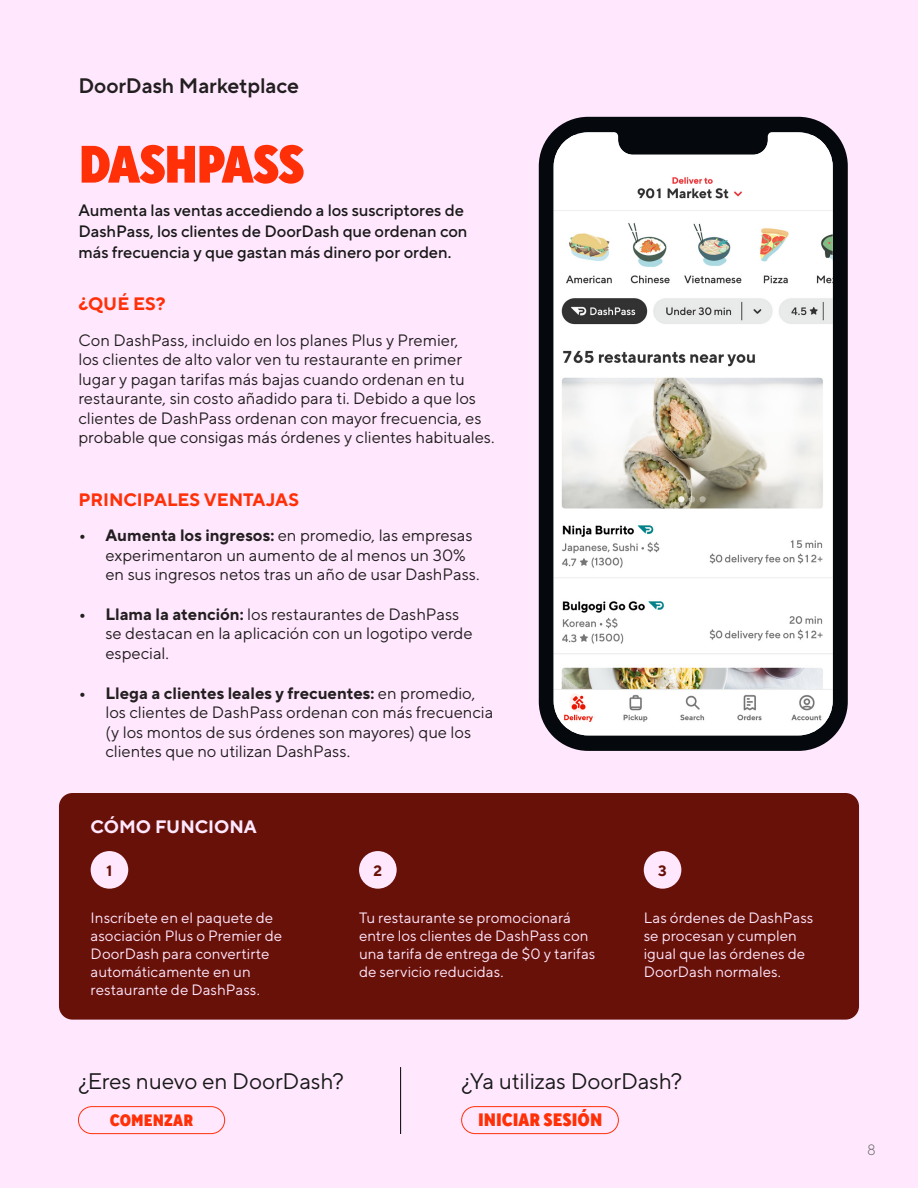
<style>
.page{position:relative;width:918px;height:1188px;background:#ffe8fe}
.page>*{position:absolute;margin:0;border:0;box-sizing:border-box;transform-origin:0 0}
.Page_Heading{font:900 52.5px "TT Norms Pro Cond";letter-spacing:-.035em;color:#ff3008}
.Page_Heading-2{font:22.5px "TT Norms Pro";letter-spacing:-.01em;color:#191919}
.Page_Heading-3{font:600 21px "TT Norms Pro";letter-spacing:-.005em;color:#231f20}
.t1{font:700 18px "TT Norms Pro";color:#ff3008}
.Bulleted_paragraph{font:900 18px "TT Norms Pro Cond";color:#ff3008}
.Page_Heading-4{font:700 18px "TT Norms Pro";color:#ffe8fe}
.t2{font:16.5px/19.5px "TT Norms Pro";color:#231f20}
.Page_Heading-5{font:500 16.5px/21px "TT Norms Pro";letter-spacing:-.005em;color:#191919}
.Bulleted_paragraph-2{font:900 16.5px "TT Norms Pro Cond";letter-spacing:.005em;color:#ff3008}
.Bulleted_paragraph-3{font:15px/18px "TT Norms Pro";letter-spacing:.005em;color:#ffe8fe}
.Bulleted_paragraph-4{font:700 15px "TT Norms Pro";color:#681109}
.t3{font:300 15px "TT Norms";color:#696969}
.s1{font-weight:700}
</style>
<div class="page">
<div style="left:59px;top:793px;width:800px;height:227px;background:#681109;border-radius:14px"></div>
<svg style="left:539px;top:117px;width:309px;height:634px;background:#2d2c33"></svg>
<svg style="left:544px;top:122px;width:299px;height:624px;background:#232529"></svg>
<img style="left:554px;top:135px;width:279px;height:600px">
<div style="left:91px;top:851px;width:37px;height:38px;background:#ffe8fe;border-radius:50%"></div>
<div style="left:359px;top:851px;width:38px;height:38px;background:#ffe8fe;border-radius:50%"></div>
<div style="left:644px;top:851px;width:37px;height:38px;background:#ffe8fe;border-radius:50%"></div>
<div style="left:461px;top:1106px;width:158px;height:28px;border:1px solid #ff3008;border-radius:14px"></div>
<hr style="left:400px;top:1067px;width:1px;height:67px;background:#000">
<div style="left:78px;top:1106px;width:147px;height:28px;border:1px solid #ff3008;border-radius:14px"></div>
<p class="Page_Heading-3" style="left:78px;top:70px;width:222px">DoorDash Marketplace</p>
<p class="Page_Heading" style="left:78px;top:124px;width:228px">DASHPASS</p>
<p class="Page_Heading-5" style="left:78px;top:198px;width:391px">Aumenta las ventas accediendo a los suscriptores de<br>DashPass, los clientes de DoorDash que ordenan con más frecuencia y que gastan más dinero por orden.</p>
<p class="t1" style="left:78px;top:291px;width:89px">¿QUÉ ES?</p>
<p class="t2" style="left:78px;top:329px;width:418px">Con DashPass, incluido en los planes Plus y Premier,<br>los clientes de alto valor ven tu restaurante en primer lugar y pagan tarifas más bajas cuando ordenan en tu restaurante, sin costo añadido para ti. Debido a que los clientes de DashPass ordenan con mayor frecuencia, es probable que consigas más órdenes y clientes habituales.</p>
<p class="t1" style="left:78px;top:486px;width:222px">PRINCIPALES VENTAJAS</p>
<p class="t2" style="left:105px;top:524px;width:376px;text-indent:-27px"><span class="s1">• Aumenta los ingresos:</span> en promedio, las empresas experimentaron un aumento de al menos un 30% en sus ingresos netos tras un año de usar DashPass.</p>
<p class="t2" style="left:105px;top:603px;width:369px;text-indent:-27px"><span class="s1">• Llama la atención:</span> los restaurantes de DashPass se destacan en la aplicación con un logotipo verde especial.</p>
<p class="t2" style="left:105px;top:682px;width:389px;text-indent:-27px"><span class="s1">• Llega a clientes leales y frecuentes:</span> en promedio, los clientes de DashPass ordenan con más frecuencia (y los montos de sus órdenes son mayores) que los clientes que no utilizan DashPass.</p>
<p class="Page_Heading-4" style="left:91px;top:813px;width:168px">CÓMO FUNCIONA</p>
<p class="Bulleted_paragraph-4" style="left:107px;top:860px;width:7px">1</p>
<p class="Bulleted_paragraph-4" style="left:374px;top:860px;width:10px">2</p>
<p class="Bulleted_paragraph-4" style="left:658px;top:860px;width:10px">3</p>
<p class="Bulleted_paragraph-3" style="left:91px;top:907px;width:193px">Inscríbete en el paquete de asociación Plus o Premier de<br>DoorDash para convertirte automáticamente en un restaurante de DashPass.</p>
<p class="Bulleted_paragraph-3" style="left:359px;top:907px;width:238px">Tu restaurante se promocionará entre los clientes de DashPass con una tarifa de entrega de $0 y tarifas de servicio reducidas.</p>
<p class="Bulleted_paragraph-3" style="left:644px;top:907px;width:171px">Las órdenes de DashPass se procesan y cumplen igual que las órdenes de<br>DoorDash normales.</p>
<p class="Page_Heading-2" style="left:78px;top:1064px;width:267px">¿Eres nuevo en DoorDash?</p>
<p class="Page_Heading-2" style="left:462px;top:1064px;width:222px">¿Ya utilizas DoorDash?</p>
<p class="Bulleted_paragraph-2" style="left:110px;top:1108px;width:85px">COMENZAR</p>
<p class="Bulleted_paragraph" style="left:478px;top:1106px;width:126px">INICIAR SESIÓN</p>
<p class="t3" style="left:867px;top:1141px;width:10px">8</p>
</div>
